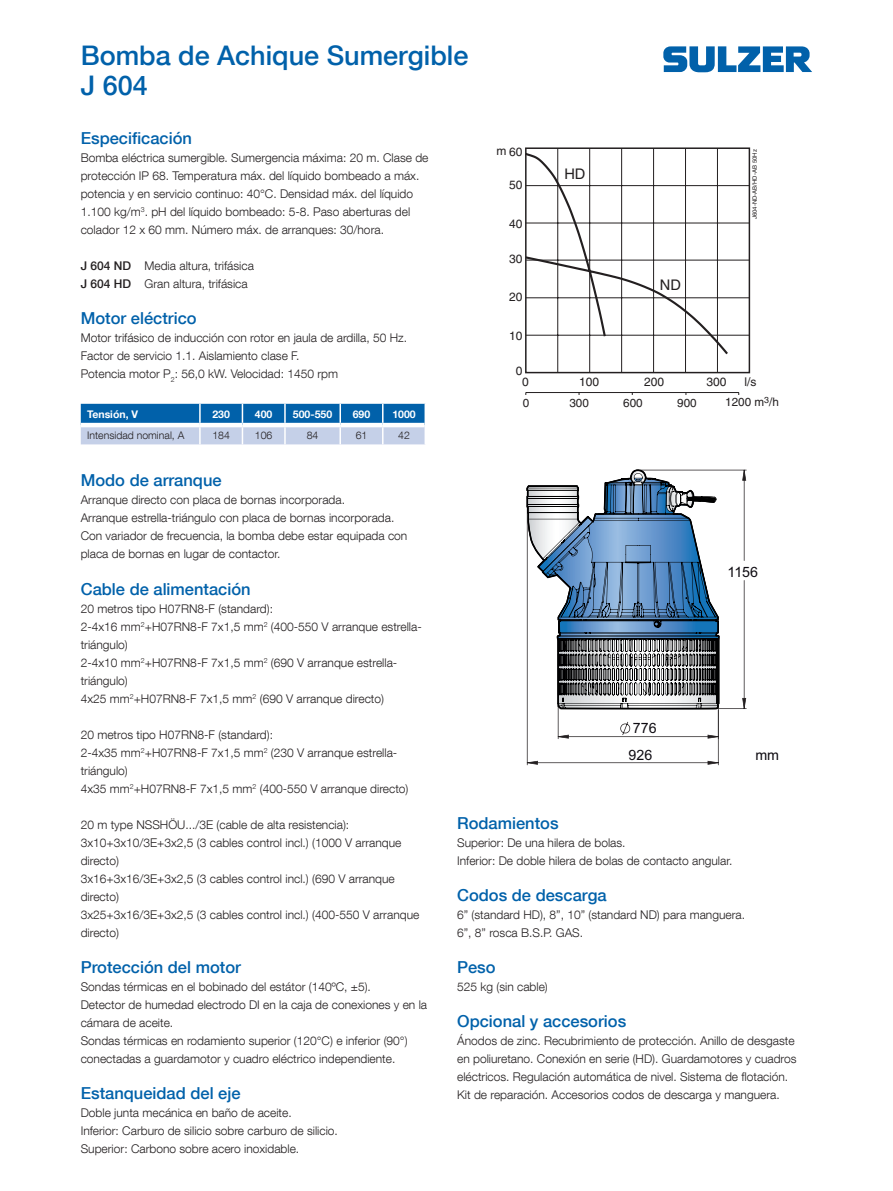
<style>
.page{position:relative;width:893px;height:1191px;background:#fff}
.page>*{position:absolute;margin:0;border:0;box-sizing:border-box;transform-origin:0 0}
.t1{font:500 27px/30px "Helvetica Neue LT Com";color:#0161aa}
.Subtitle{font:500 16.5px "Helvetica Neue LT Com";color:#0161aa}
.t2{font:14.55px "Helvetica";color:#231f20}
.t3{font:14.25px/26.2px "Arial";color:#0e0b11;text-align:center}
.Body_text{font:300 12px/18px "Helvetica Neue LT Com";color:#231f20}
.t4{font:12px/10.2px "Helvetica";color:#231f20;text-align:center}
.t5{font:11.7px "Helvetica";color:#231f20}
.Table_text{font:300 10.5px "Helvetica Neue LT Com";color:#231f20}
.Table_column_title{font:700 10.5px "Helvetica Neue LT Com";color:#fff}
.t6{font:6px "Helvetica";color:#231f20}
.s1{font-weight:500}
</style>
<div class="page">
<svg style="left:663px;top:46px;width:149px;height:26px"></svg>
<div style="left:525px;top:147px;width:225px;height:226px;border:2px solid #231f20"></div>
<hr style="left:526px;top:335px;width:223px;height:1px;background:#231f20">
<hr style="left:526px;top:297px;width:223px;height:1px;background:#231f20">
<hr style="left:526px;top:223px;width:223px;height:1px;background:#231f20">
<hr style="left:526px;top:260px;width:224px;height:1px;background:#231f20">
<hr style="left:557px;top:148px;width:1px;height:224px;background:#231f20">
<hr style="left:621px;top:148px;width:1px;height:224px;background:#231f20">
<hr style="left:589px;top:148px;width:1px;height:224px;background:#231f20">
<hr style="left:653px;top:148px;width:1px;height:224px;background:#231f20">
<hr style="left:717px;top:148px;width:1px;height:224px;background:#231f20">
<hr style="left:685px;top:148px;width:1px;height:224px;background:#231f20">
<hr style="left:526px;top:185px;width:223px;height:1px;background:#231f20">
<hr style="left:526px;top:392px;width:213px;height:1px;background:#231f20">
<svg style="left:525px;top:151px;width:205px;height:206px"></svg>
<svg style="left:527px;top:761px;width:191px;height:3px"></svg>
<svg style="left:527px;top:470px;width:220px;height:269px"></svg>
<svg style="left:526px;top:470px;width:193px;height:239px"></svg>
<svg style="left:81px;top:404px;width:344px;height:40px;background:#6298c9"></svg>
<hr style="left:81px;top:423px;width:119px;height:4px;background:#fff">
<hr style="left:200px;top:423px;width:42px;height:4px;background:#fff">
<hr style="left:242px;top:423px;width:43px;height:4px;background:#fff">
<hr style="left:285px;top:423px;width:55px;height:4px;background:#fff">
<hr style="left:340px;top:423px;width:43px;height:4px;background:#fff">
<hr style="left:383px;top:423px;width:42px;height:4px;background:#fff">
<p class="t1" style="left:81px;top:40px;width:389px">Bomba de Achique Sumergible<br>J 604</p>
<p class="Subtitle" style="left:81px;top:128px;width:113px">Especificación</p>
<p class="Body_text" style="left:81px;top:149px;width:349px">Bomba eléctrica sumergible. Sumergencia máxima: 20 m. Clase de protección IP 68. Temperatura máx. del líquido bombeado a máx. potencia y en servicio continuo: 40°C. Densidad máx. del líquido 1.100 kg/m<sup>3</sup>. pH del líquido bombeado: 5-8. Paso aberturas del colador 12 x 60 mm. Número máx. de arranques: 30/hora.</p>
<p class="Body_text" style="left:81px;top:257px;width:175px"><span class="s1">J 604 ND</span> Media altura, trifásica</p>
<p class="Body_text" style="left:81px;top:275px;width:168px"><span class="s1">J 604 HD</span> Gran altura, trifásica</p>
<p class="Subtitle" style="left:81px;top:308px;width:117px">Motor eléctrico</p>
<p class="Body_text" style="left:81px;top:329px;width:328px">Motor trifásico de inducción con rotor en jaula de ardilla, 50 Hz.</p>
<p class="Body_text" style="left:81px;top:347px;width:220px">Factor de servicio 1.1. Aislamiento clase F.</p>
<p class="Body_text" style="left:81px;top:365px;width:259px">Potencia motor P<sub>2</sub>: 56,0 kW. Velocidad: 1450 rpm</p>
<p class="t4" style="left:497px;top:147px;width:28px">m60</p>
<p class="t4" style="left:509px;top:179px;width:15px">50</p>
<p class="t4" style="left:509px;top:218px;width:15px">40</p>
<p class="t4" style="left:509px;top:254px;width:15px">30</p>
<p class="t4" style="left:509px;top:292px;width:15px">20</p>
<p class="t4" style="left:509px;top:330px;width:15px">10</p>
<p class="t4" style="left:516px;top:366px;width:15px">0<br>0</p>
<p class="t2" style="left:564px;top:165px;width:23px">HD</p>
<p class="t4" style="left:579px;top:376px;width:22px">100</p>
<p class="t2" style="left:660px;top:276px;width:23px">ND</p>
<p class="t6" style="left:751px;top:219px;width:71px;rotate:-90deg">J604-ND-AB/HD-AB 50Hz</p>
<p class="t4" style="left:644px;top:376px;width:22px">200</p>
<p class="t4" style="left:706px;top:376px;width:22px">300</p>
<p class="t4" style="left:744px;top:376px;width:13px">l/s</p>
<p class="t5" style="left:523px;top:396px;width:8px">0</p>
<p class="t5" style="left:725px;top:395px;width:55px">1200 m<sup>3</sup>/h</p>
<p class="t5" style="left:569px;top:396px;width:21px">300</p>
<p class="t5" style="left:623px;top:396px;width:21px">600</p>
<p class="t5" style="left:677px;top:396px;width:21px">900</p>
<p class="Table_column_title" style="left:87px;top:408px;width:52px">Tensión, V</p>
<p class="Table_column_title" style="left:212px;top:408px;width:19px">230</p>
<p class="Table_column_title" style="left:255px;top:408px;width:19px">400</p>
<p class="Table_column_title" style="left:293px;top:408px;width:41px">500-550</p>
<p class="Table_column_title" style="left:353px;top:408px;width:19px">690</p>
<p class="Table_column_title" style="left:392px;top:408px;width:25px">1000</p>
<p class="Table_text" style="left:87px;top:428px;width:99px">Intensidad nominal, A</p>
<p class="Table_text" style="left:212px;top:428px;width:19px">184</p>
<p class="Table_text" style="left:255px;top:428px;width:19px">106</p>
<p class="Table_text" style="left:307px;top:428px;width:13px">84</p>
<p class="Table_text" style="left:356px;top:428px;width:13px">61</p>
<p class="Table_text" style="left:398px;top:428px;width:13px">42</p>
<p class="Subtitle" style="left:81px;top:470px;width:142px">Modo de arranque</p>
<p class="Body_text" style="left:81px;top:491px;width:266px">Arranque directo con placa de bornas incorporada.</p>
<p class="Body_text" style="left:81px;top:509px;width:315px">Arranque estrella-triángulo con placa de bornas incorporada.</p>
<p class="Body_text" style="left:81px;top:527px;width:328px">Con variador de frecuencia, la bomba debe estar equipada con placa de bornas en lugar de contactor.</p>
<p class="Subtitle" style="left:81px;top:578px;width:171px">Cable de alimentación</p>
<p class="Body_text" style="left:81px;top:599px;width:194px">20 metros tipo H07RN8-F (standard):</p>
<p class="Body_text" style="left:81px;top:617px;width:343px">2-4x16 mm<sup>2</sup>+H07RN8-F 7x1,5 mm<sup>2</sup> (400-550 V arranque estrella&shy;triángulo)</p>
<p class="Body_text" style="left:81px;top:653px;width:318px">2-4x10 mm<sup>2</sup>+H07RN8-F 7x1,5 mm<sup>2</sup> (690 V arranque estrella&shy;triángulo)</p>
<p class="Body_text" style="left:81px;top:689px;width:305px">4x25 mm<sup>2</sup>+H07RN8-F 7x1,5 mm<sup>2</sup> (690 V arranque directo)</p>
<p class="Body_text" style="left:81px;top:725px;width:194px">20 metros tipo H07RN8-F (standard):</p>
<p class="Body_text" style="left:81px;top:743px;width:318px">2-4x35 mm<sup>2</sup>+H07RN8-F 7x1,5 mm<sup>2</sup> (230 V arranque estrella&shy;triángulo)</p>
<p class="Body_text" style="left:81px;top:779px;width:329px">4x35 mm<sup>2</sup>+H07RN8-F 7x1,5 mm<sup>2</sup> (400-550 V arranque directo)</p>
<p class="Body_text" style="left:81px;top:815px;width:270px">20 m type NSSHÖU.../3E (cable de alta resistencia):</p>
<p class="Body_text" style="left:81px;top:833px;width:322px">3x10+3x10/3E+3x2,5 (3 cables control incl.) (1000 V arranque directo)</p>
<p class="Body_text" style="left:81px;top:869px;width:316px">3x16+3x16/3E+3x2,5 (3 cables control incl.) (690 V arranque directo)</p>
<p class="Body_text" style="left:81px;top:905px;width:340px">3x25+3x16/3E+3x2,5 (3 cables control incl.) (400-550 V arranque directo)</p>
<p class="Subtitle" style="left:81px;top:956px;width:162px">Protección del motor</p>
<p class="Body_text" style="left:81px;top:977px;width:292px">Sondas térmicas en el bobinado del estátor (140ºC, ±5).</p>
<p class="Body_text" style="left:81px;top:995px;width:348px">Detector de humedad electrodo DI en la caja de conexiones y en la cámara de aceite.</p>
<p class="Body_text" style="left:81px;top:1031px;width:328px">Sondas térmicas en rodamiento superior (120°C) e inferior (90°) conectadas a guardamotor y cuadro eléctrico independiente.</p>
<p class="Subtitle" style="left:81px;top:1082px;width:161px">Estanqueidad del eje</p>
<p class="Body_text" style="left:81px;top:1103px;width:212px">Doble junta mecánica en baño de aceite.</p>
<p class="Body_text" style="left:81px;top:1121px;width:259px">Inferior: Carburo de silicio sobre carburo de silicio.</p>
<p class="Body_text" style="left:81px;top:1139px;width:220px">Superior: Carbono sobre acero inoxidable.</p>
<p class="t3" style="left:628px;top:715px;width:30px">776<br>926</p>
<p class="t3" style="left:727px;top:559px;width:32px">1156</p>
<p class="t3" style="left:755px;top:741px;width:25px">mm</p>
<p class="Subtitle" style="left:457px;top:812px;width:103px">Rodamientos</p>
<p class="Body_text" style="left:457px;top:833px;width:277px">Superior: De una hilera de bolas.<br>Inferior: De doble hilera de bolas de contacto angular.</p>
<p class="Subtitle" style="left:457px;top:884px;width:151px">Codos de descarga</p>
<p class="Body_text" style="left:457px;top:905px;width:289px">6” (standard HD), 8”, 10” (standard ND) para manguera.</p>
<p class="Body_text" style="left:457px;top:923px;width:128px">6”, 8” rosca B.S.P. GAS.</p>
<p class="Subtitle" style="left:457px;top:956px;width:40px">Peso</p>
<p class="Body_text" style="left:457px;top:977px;width:92px">525 kg (sin cable)</p>
<p class="Subtitle" style="left:457px;top:1010px;width:171px">Opcional y accesorios</p>
<p class="Body_text" style="left:457px;top:1031px;width:341px">Ánodos de zinc. Recubrimiento de protección. Anillo de desgaste en poliuretano. Conexión en serie (HD). Guardamotores y cuadros eléctricos. Regulación automática de nivel. Sistema de flotación.</p>
<p class="Body_text" style="left:457px;top:1085px;width:324px">Kit de reparación. Accesorios codos de descarga y manguera.</p>
</div>
